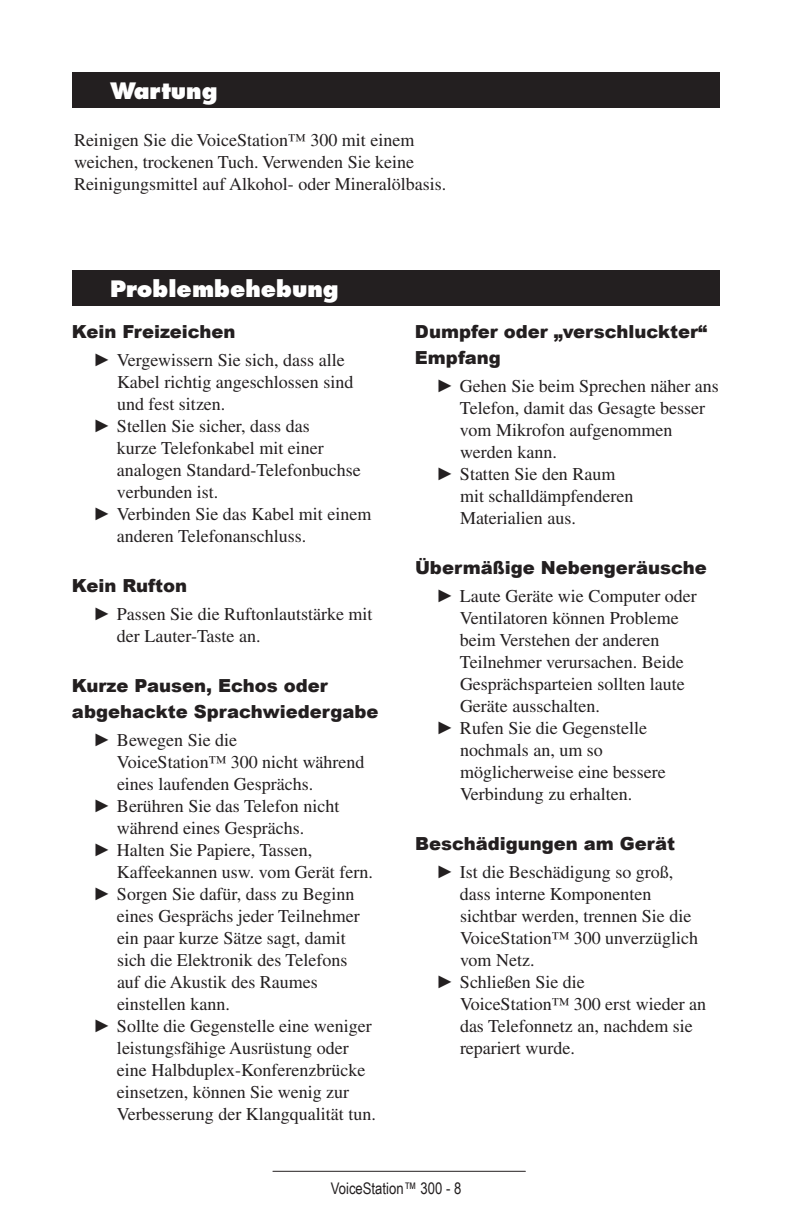
<style>
.page{position:relative;width:792px;height:1224px;background:#fff}
.page>*{position:absolute;margin:0;border:0;box-sizing:border-box;transform-origin:0 0}
.t1{font:800 22px "Futura";color:#fff}
.t2{font:18px/22px "Times";color:#231f20}
.t3{font:900 18px/26px "Arial";color:#231f20}
.t4{font:16px "Arial Narrow";color:#231f20}
.s1{font-family:"Arial"}
</style>
<div class="page">
<hr style="left:273px;top:1171px;width:252px;height:1px;background:#231f20">
<div style="left:73px;top:73px;width:646px;height:34px;background:#231f20"></div>
<div style="left:72px;top:72px;width:648px;height:36px;border:2px solid #231f20"></div>
<div style="left:73px;top:271px;width:646px;height:34px;background:#231f20"></div>
<div style="left:72px;top:270px;width:648px;height:36px;border:2px solid #231f20"></div>
<p class="t1" style="left:110px;top:77px;width:109px">Wartung</p>
<p class="t2" style="left:74px;top:129px;width:374px">Reinigen Sie die VoiceStation™ 300 mit einem weichen, trockenen Tuch. Verwenden Sie keine<br>Reinigungsmittel auf Alkohol- oder Mineralölbasis.</p>
<p class="t1" style="left:110px;top:275px;width:230px">Problembehebung</p>
<p class="t3" style="left:72px;top:318px;width:165px">Kein Freizeichen</p>
<p class="t2" style="left:93px;top:349px;width:253px"><span class="s1">►</span> Vergewissern Sie sich, dass alle</p>
<p class="t2" style="left:117px;top:371px;width:238px">Kabel richtig angeschlossen sind</p>
<p class="t2" style="left:117px;top:393px;width:110px">und fest sitzen.</p>
<p class="t2" style="left:93px;top:415px;width:218px"><span class="s1">►</span> Stellen Sie sicher, dass das</p>
<p class="t2" style="left:117px;top:437px;width:208px">kurze Telefonkabel mit einer</p>
<p class="t2" style="left:117px;top:459px;width:245px">analogen Standard-Telefonbuchse</p>
<p class="t2" style="left:117px;top:481px;width:103px">verbunden ist.</p>
<p class="t2" style="left:93px;top:503px;width:280px"><span class="s1">►</span> Verbinden Sie das Kabel mit einem</p>
<p class="t2" style="left:117px;top:525px;width:191px">anderen Telefonanschluss.</p>
<p class="t3" style="left:72px;top:572px;width:117px">Kein Rufton</p>
<p class="t2" style="left:117px;top:603px;width:257px;text-indent:-24px"><span class="s1">►</span> Passen Sie die Ruftonlautstärke mit der Lauter-Taste an.</p>
<p class="t3" style="left:72px;top:672px;width:308px">Kurze Pausen, Echos oder abgehackte Sprachwiedergabe</p>
<p class="t2" style="left:93px;top:729px;width:146px"><span class="s1">►</span> Bewegen Sie die</p>
<p class="t2" style="left:117px;top:751px;width:249px">VoiceStation™ 300 nicht während</p>
<p class="t2" style="left:117px;top:773px;width:198px">eines laufenden Gesprächs.</p>
<p class="t2" style="left:93px;top:795px;width:248px"><span class="s1">►</span> Berühren Sie das Telefon nicht</p>
<p class="t2" style="left:117px;top:817px;width:189px">während eines Gesprächs.</p>
<p class="t2" style="left:93px;top:839px;width:221px"><span class="s1">►</span> Halten Sie Papiere, Tassen,</p>
<p class="t2" style="left:117px;top:861px;width:257px">Kaffeekannen usw. vom Gerät fern.</p>
<p class="t2" style="left:93px;top:883px;width:263px"><span class="s1">►</span> Sorgen Sie dafür, dass zu Beginn</p>
<p class="t2" style="left:117px;top:905px;width:244px">eines Gesprächs jeder Teilnehmer</p>
<p class="t2" style="left:117px;top:927px;width:230px">ein paar kurze Sätze sagt, damit</p>
<p class="t2" style="left:117px;top:949px;width:232px">sich die Elektronik des Telefons</p>
<p class="t2" style="left:117px;top:971px;width:202px">auf die Akustik des Raumes</p>
<p class="t2" style="left:117px;top:993px;width:114px">einstellen kann.</p>
<p class="t2" style="left:93px;top:1015px;width:280px"><span class="s1">►</span> Sollte die Gegenstelle eine weniger</p>
<p class="t2" style="left:117px;top:1037px;width:233px">leistungsfähige Ausrüstung oder</p>
<p class="t2" style="left:117px;top:1059px;width:250px">eine Halbduplex-Konferenzbrücke</p>
<p class="t2" style="left:117px;top:1081px;width:234px">einsetzen, können Sie wenig zur</p>
<p class="t2" style="left:117px;top:1103px;width:260px">Verbesserung der Klangqualität tun.</p>
<p class="t3" style="left:415px;top:318px;width:294px">Dumpfer oder „verschluckter“<br>Empfang</p>
<p class="t2" style="left:436px;top:375px;width:284px"><span class="s1">►</span> Gehen Sie beim Sprechen näher ans</p>
<p class="t2" style="left:460px;top:397px;width:247px">Telefon, damit das Gesagte besser</p>
<p class="t2" style="left:460px;top:419px;width:214px">vom Mikrofon aufgenommen</p>
<p class="t2" style="left:460px;top:441px;width:98px">werden kann.</p>
<p class="t2" style="left:436px;top:463px;width:181px"><span class="s1">►</span> Statten Sie den Raum</p>
<p class="t2" style="left:460px;top:485px;width:175px">mit schalldämpfenderen</p>
<p class="t2" style="left:460px;top:507px;width:117px">Materialien aus.</p>
<p class="t3" style="left:415px;top:554px;width:293px">Übermäßige Nebengeräusche</p>
<p class="t2" style="left:436px;top:585px;width:262px"><span class="s1">►</span> Laute Geräte wie Computer oder</p>
<p class="t2" style="left:460px;top:607px;width:220px">Ventilatoren können Probleme</p>
<p class="t2" style="left:460px;top:629px;width:201px">beim Verstehen der anderen</p>
<p class="t2" style="left:460px;top:651px;width:225px">Teilnehmer verursachen. Beide</p>
<p class="t2" style="left:460px;top:673px;width:226px">Gesprächsparteien sollten laute</p>
<p class="t2" style="left:460px;top:695px;width:141px">Geräte ausschalten.</p>
<p class="t2" style="left:436px;top:717px;width:213px"><span class="s1">►</span> Rufen Sie die Gegenstelle</p>
<p class="t2" style="left:460px;top:739px;width:144px">nochmals an, um so</p>
<p class="t2" style="left:460px;top:761px;width:207px">möglicherweise eine bessere</p>
<p class="t2" style="left:460px;top:783px;width:174px">Verbindung zu erhalten.</p>
<p class="t3" style="left:415px;top:830px;width:262px">Beschädigungen am Gerät</p>
<p class="t2" style="left:436px;top:861px;width:239px"><span class="s1">►</span> Ist die Beschädigung so groß,</p>
<p class="t2" style="left:460px;top:883px;width:193px">dass interne Komponenten</p>
<p class="t2" style="left:460px;top:905px;width:233px">sichtbar werden, trennen Sie die</p>
<p class="t2" style="left:460px;top:927px;width:240px">VoiceStation™ 300 unverzüglich</p>
<p class="t2" style="left:460px;top:949px;width:76px">vom Netz.</p>
<p class="t2" style="left:436px;top:971px;width:150px"><span class="s1">►</span> Schließen Sie die</p>
<p class="t2" style="left:460px;top:993px;width:248px">VoiceStation™ 300 erst wieder an</p>
<p class="t2" style="left:460px;top:1015px;width:234px">das Telefonnetz an, nachdem sie</p>
<p class="t2" style="left:460px;top:1037px;width:116px">repariert wurde.</p>
<p class="t4" style="left:331px;top:1177px;width:132px">VoiceStation™ 300 - 8</p>
</div>
